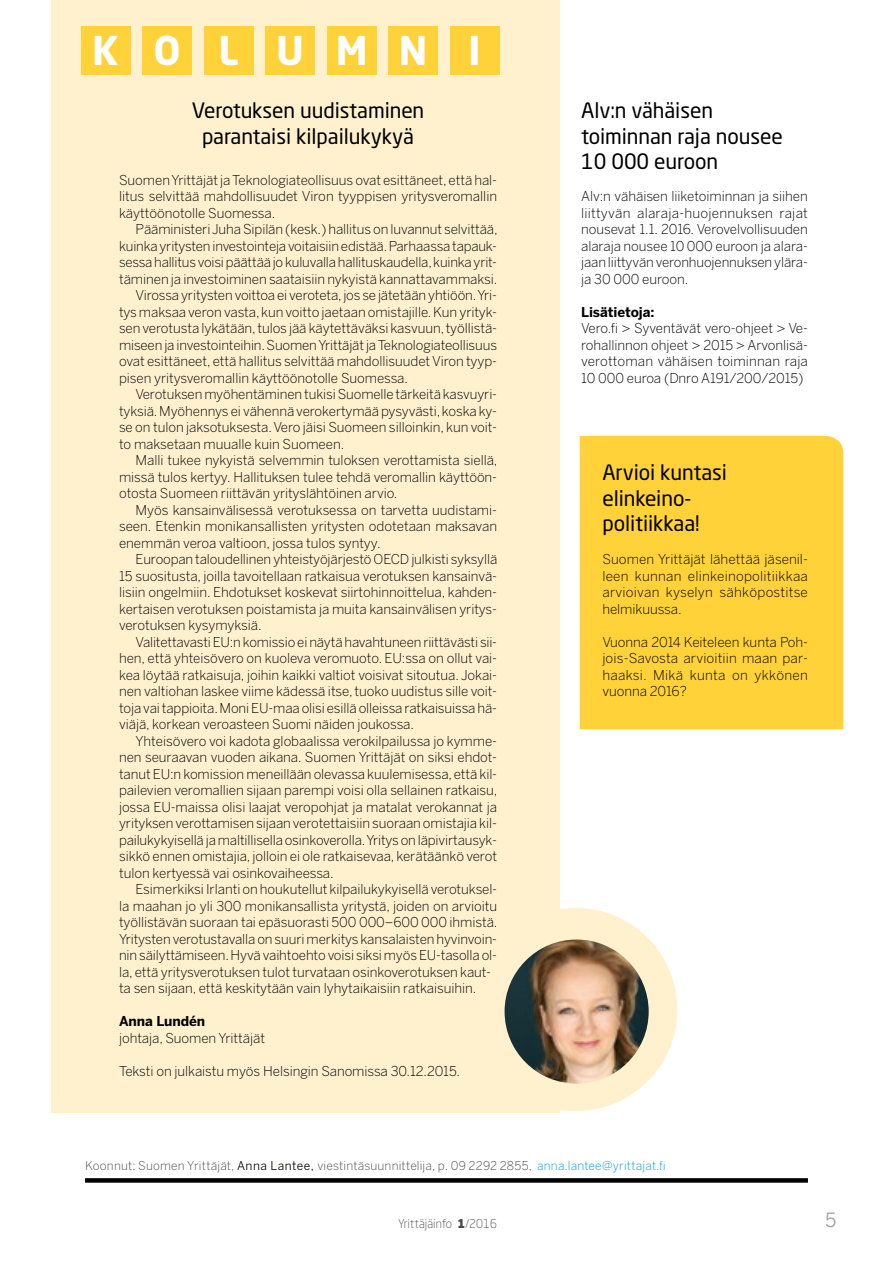
<style>
.page{position:relative;width:893px;height:1263px;background:#fff}
.page>*{position:absolute;margin:0;border:0;box-sizing:border-box;transform-origin:0 0}
.t1{font:700 39.15px "Neo Sans Std";letter-spacing:.885em;color:#fff}
.t2{font:21px/25.5px "Neo Sans Std";letter-spacing:-.005em;color:#000}
.t3{font:19.5px "Benton Sans";color:#9d9d9c}
.t4{font:300 13.5px/16.5px "Benton Sans";letter-spacing:-.005em;color:#000;text-align:justify}
.t5{font:700 13.5px "Benton Sans";letter-spacing:-.005em;color:#000}
.t6{font:300 12px "Benton Sans";letter-spacing:.015em;color:#4a4a49}
.t7{font:300 12px "Neo Sans Std";color:#4a4a49}
.s1{font-weight:400;color:#0b0700}
.s2{color:#009fdb}
.s3{font-weight:900}
</style>
<div class="page">
<div style="left:580px;top:436px;width:263px;height:293px;background:#ffd239"></div>
<div style="left:474px;top:908px;width:203px;height:203px;background:#fff1ce;border-radius:50%"></div>
<div style="left:51px;top:0;width:509px;height:1112px;background:#fff1ce"></div>
<img style="left:505px;top:939px;width:144px;height:144px;border-radius:72px">
<div style="left:81px;top:26px;width:49px;height:49px;background:#ffd239"></div>
<div style="left:142px;top:26px;width:50px;height:49px;background:#ffd239"></div>
<div style="left:204px;top:26px;width:49px;height:49px;background:#ffd239"></div>
<div style="left:265px;top:26px;width:50px;height:49px;background:#ffd239"></div>
<div style="left:327px;top:26px;width:49px;height:49px;background:#ffd239"></div>
<div style="left:388px;top:26px;width:50px;height:49px;background:#ffd239"></div>
<div style="left:450px;top:26px;width:49px;height:49px;background:#ffd239"></div>
<div style="left:85px;top:1178px;width:723px;height:5px;background:#000"></div>
<h1 class="t1" style="left:92px;top:25px;width:390px">KOLUMN I</h1>
<h2 class="t2" style="left:192px;top:97px;width:234px;text-align:center">Verotuksen uudistaminen parantaisi kilpailukykyä</h2>
<p class="t4" style="left:119px;top:171px;width:380px">Suomen Yrittäjät ja Teknologiateollisuus ovat esittäneet, että hal&shy;litus selvittää mahdollisuudet Viron tyyppisen yritysveromallin käyttöönotolle Suomessa.</p>
<p class="t4" style="left:136px;top:221px;width:364px">PääministeriJuha Sipilän (kesk.) hallitus on luvannut selvittää,</p>
<p class="t4" style="left:119px;top:237px;width:379px">kuinka yritysten investointeja voitaisiin edistää. Parhaassa tapauk-</p>
<p class="t4" style="left:119px;top:254px;width:379px">sessa hallitus voisi päättää jo kuluvalla hallituskaudella, kuinka yrit-</p>
<p class="t4" style="left:119px;top:270px;width:380px">täminen ja investoiminen saataisiin nykyistä kannattavammaksi.</p>
<p class="t4" style="left:136px;top:287px;width:363px">Virossa yritysten voittoa ei veroteta, jos se jätetään yhtiöön. Yri-</p>
<p class="t4" style="left:119px;top:303px;width:380px">tys maksaa veron vasta, kun voitto jaetaan omistajille. Kun yrityk-</p>
<p class="t4" style="left:119px;top:320px;width:380px">sen verotusta lykätään, tulos jää käytettäväksi kasvuun, työllistä-</p>
<p class="t4" style="left:119px;top:336px;width:379px">miseen ja investointeihin. Suomen Yrittäjät ja Teknologiateollisuus</p>
<p class="t4" style="left:119px;top:353px;width:380px">ovat esittäneet, että hallitus selvittää mahdollisuudet Viron tyyp-</p>
<p class="t4" style="left:119px;top:369px;width:290px">pisen yritysveromallin käyttöönotolle Suomessa.</p>
<p class="t4" style="left:136px;top:386px;width:363px">Verotuksen myöhentäminen tukisi Suomelle tärkeitä kasvuyri-</p>
<p class="t4" style="left:119px;top:402px;width:380px">tyksiä. Myöhennys ei vähennä verokertymää pysyvästi, koska ky-</p>
<p class="t4" style="left:119px;top:419px;width:380px">se on tulon jaksotuksesta. Vero jäisi Suomeen silloinkin, kun voit-</p>
<p class="t4" style="left:119px;top:435px;width:227px">to maksetaan muualle kuin Suomeen.</p>
<p class="t4" style="left:136px;top:452px;width:363px">Malli tukee nykyistä selvemmin tuloksen verottamista siellä,</p>
<p class="t4" style="left:119px;top:468px;width:380px">missä tulos kertyy. Hallituksen tulee tehdä veromallin käyttöön-</p>
<p class="t4" style="left:119px;top:485px;width:280px">otosta Suomeen riittävän yrityslähtöinen arvio.</p>
<p class="t4" style="left:136px;top:501px;width:363px">Myös kansainvälisessä verotuksessa on tarvetta uudistami-</p>
<p class="t4" style="left:119px;top:518px;width:380px">seen. Etenkin monikansallisten yritysten odotetaan maksavan</p>
<p class="t4" style="left:119px;top:534px;width:263px">enemmän veroa valtioon, jossa tulos syntyy.</p>
<p class="t4" style="left:136px;top:551px;width:363px">Euroopan taloudellinen yhteistyöjärjestö OECD julkisti syksyllä</p>
<p class="t4" style="left:119px;top:567px;width:380px">15 suositusta, joilla tavoitellaan ratkaisua verotuksen kansainvä-</p>
<p class="t4" style="left:119px;top:584px;width:380px">lisiin ongelmiin. Ehdotukset koskevat siirtohinnoittelua, kahden-</p>
<p class="t4" style="left:119px;top:600px;width:380px">kertaisen verotuksen poistamista ja muita kansainvälisen yritys-</p>
<p class="t4" style="left:119px;top:617px;width:144px">verotuksen kysymyksiä.</p>
<p class="t4" style="left:136px;top:633px;width:363px">Valitettavasti EU:n komissio ei näytä havahtuneen riittävästi sii-</p>
<p class="t4" style="left:119px;top:650px;width:379px">hen, että yhteisövero on kuoleva veromuoto. EU:ssa on ollut vai-</p>
<p class="t4" style="left:119px;top:666px;width:380px">kea löytää ratkaisuja, joihin kaikki valtiot voisivat sitoutua. Jokai-</p>
<p class="t4" style="left:119px;top:683px;width:380px">nen valtiohan laskee viime kädessä itse, tuoko uudistus sille voit-</p>
<p class="t4" style="left:119px;top:699px;width:379px">toja vai tappioita. Moni EU-maa olisi esillä olleissa ratkaisuissa hä-</p>
<p class="t4" style="left:119px;top:716px;width:296px">viäjä, korkean veroasteen Suomi näiden joukossa.</p>
<p class="t4" style="left:136px;top:732px;width:363px">Yhteisövero voi kadota globaalissa verokilpailussa jo kymme-</p>
<p class="t4" style="left:119px;top:749px;width:380px">nen seuraavan vuoden aikana. Suomen Yrittäjät on siksi ehdot-</p>
<p class="t4" style="left:119px;top:765px;width:380px">tanut EU:n komission meneillään olevassa kuulemisessa, että kil-</p>
<p class="t4" style="left:119px;top:782px;width:380px">pailevien veromallien sijaan parempi voisi olla sellainen ratkaisu,</p>
<p class="t4" style="left:119px;top:798px;width:380px">jossa EU-maissa olisi laajat veropohjat ja matalat verokannat ja</p>
<p class="t4" style="left:119px;top:815px;width:380px">yrityksen verottamisen sijaan verotettaisiin suoraan omistajia kil-</p>
<p class="t4" style="left:119px;top:831px;width:379px">pailukykyisellä ja maltillisella osinkoverolla. Yritys on läpivirtausyk-</p>
<p class="t4" style="left:119px;top:848px;width:380px">sikkö ennen omistajia, jolloin ei ole ratkaisevaa, kerätäänkö verot</p>
<p class="t4" style="left:119px;top:864px;width:216px">tulon kertyessä vai osinkovaiheessa.</p>
<p class="t4" style="left:136px;top:881px;width:363px">Esimerkiksi Irlanti on houkutellut kilpailukykyisellä verotuksel-</p>
<p class="t4" style="left:119px;top:897px;width:380px">la maahan jo yli 300 monikansallista yritystä, joiden on arvioitu</p>
<p class="t4" style="left:119px;top:914px;width:380px">työllistävän suoraan tai epäsuorasti 500 000–600 000 ihmistä.</p>
<p class="t4" style="left:119px;top:930px;width:380px">Yritysten verotustavalla on suuri merkitys kansalaisten hyvinvoin-</p>
<p class="t4" style="left:119px;top:947px;width:379px">nin säilyttämiseen. Hyvä vaihtoehto voisi siksi myös EU-tasolla ol-</p>
<p class="t4" style="left:119px;top:963px;width:374px">la, että yritysverotuksen tulot turvataan osinkoverotuksen kaut-</p>
<p class="t4" style="left:119px;top:980px;width:359px">ta sen sijaan, että keskitytään vain lyhytaikaisiin ratkaisuihin.</p>
<p class="t5" style="left:119px;top:1013px;width:88px">Anna Lundén</p>
<p class="t4" style="left:119px;top:1029px;width:148px">johtaja, Suomen Yrittäjät</p>
<p class="t4" style="left:119px;top:1062px;width:342px">Teksti on julkaistu myös Helsingin Sanomissa 30.12.2015.</p>
<h2 class="t2" style="left:581px;top:97px;width:203px">Alv:n vähäisen toiminnan raja nousee<br>10 000 euroon</h2>
<p class="t4" style="left:581px;top:188px;width:228px">Alv:n vähäisen liiketoiminnan ja siihen liittyvän alaraja-huojennuksen rajat nousevat 1.1. 2016. Verovelvollisuuden alaraja nousee 10 000 euroon ja alara&shy;jaan liittyvän veronhuojennuksen ylära&shy;ja 30 000 euroon.</p>
<p class="t5" style="left:581px;top:304px;width:75px">Lisätietoja:</p>
<p class="t4" style="left:581px;top:320px;width:228px">Vero.fi &gt; Syventävät vero-ohjeet &gt; Ve&shy;rohallinnon ohjeet &gt; 2015 &gt; Arvonlisä&shy;verottoman vähäisen toiminnan raja 10 000 euroa (Dnro A191/200/2015)</p>
<h2 class="t2" style="left:602px;top:459px;width:126px">Arvioi kuntasi elinkeino&shy;politiikkaa!</h2>
<p class="t4" style="left:602px;top:551px;width:207px">Suomen Yrittäjät lähettää jäsenil&shy;leen kunnan elinkeinopolitiikkaa arvioivan kyselyn sähköpostitse helmikuussa.</p>
<p class="t4" style="left:602px;top:633px;width:207px">Vuonna 2014 Keiteleen kunta Poh&shy;jois-Savosta arvioitiin maan par&shy;haaksi. Mikä kunta on ykkönen vuonna 2016?</p>
<p class="t6" style="left:85px;top:1158px;width:582px">Koonnut: Suomen Yrittäjät, <span class="s1">Anna Lantee,</span> viestintäsuunnittelija, p. 09 2292 2855, <span class="s2">anna.lantee@yrittajat.fi</span></p>
<p class="t7" style="left:398px;top:1216px;width:100px">Yrittäjäinfo <span class="s3">1</span>/2016</p>
<h3 class="t3" style="left:825px;top:1209px;width:13px">5</h3>
</div>
